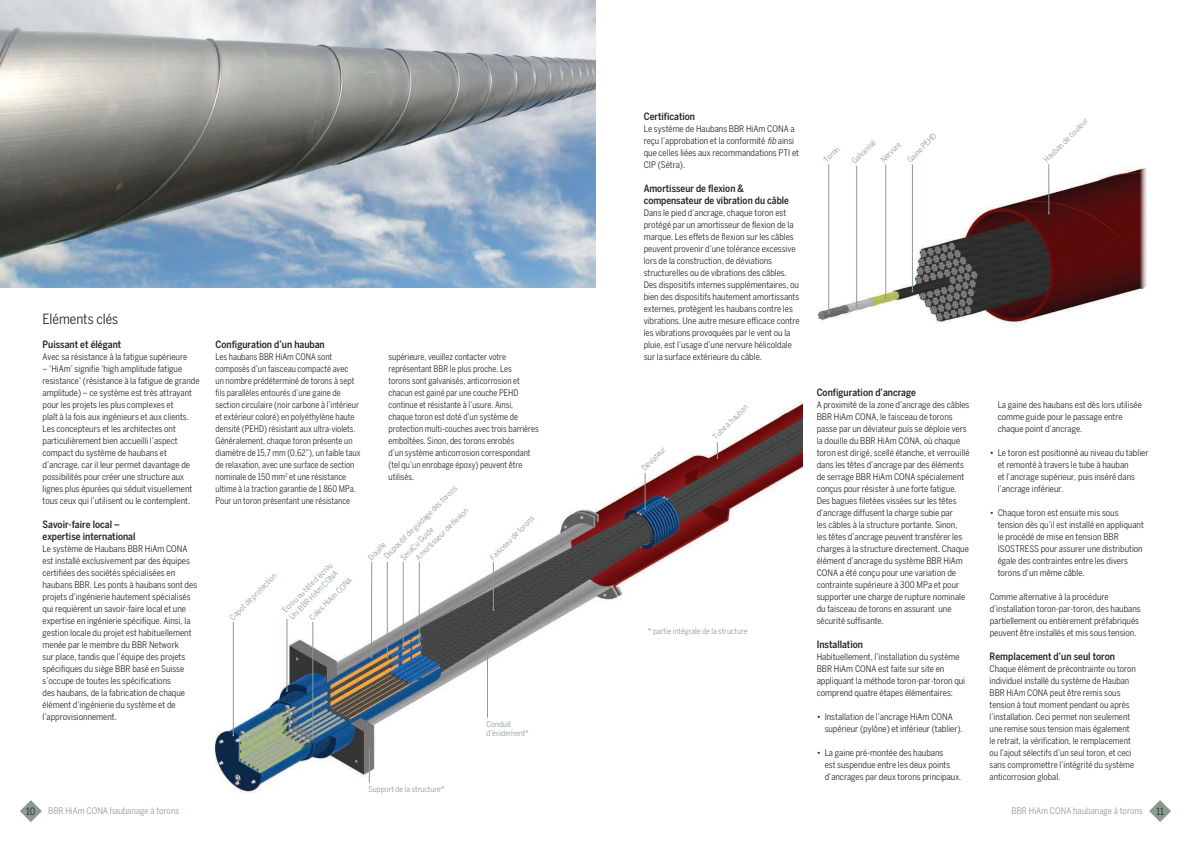
<style>
.page{position:relative;width:1191px;height:842px;background:#fff}
.page>*{position:absolute;margin:0;border:0;box-sizing:border-box;transform-origin:0 0}
.t1{font:condensed 14px "Benton Sans";color:#231f20}
.t2{font:500 condensed 10px/12px "Benton Sans";color:#231f20}
.t3{font:condensed 10px "Benton Sans";color:#231f20}
.t4{font:condensed 9px/12px "Benton Sans";color:#231f20}
.t5{font:condensed 9px/12px "Benton Sans";color:#231f20;scale:.95 1}
.t6{font:condensed 9px "Benton Sans";color:#8b9b92}
.t7{font:condensed 8px/9.6px "Benton Sans";color:#8b9b92}
.s1{font-style:italic}
</style>
<div class="page">
<img style="left:0;top:0;width:595px;height:288px">
<img style="left:215px;top:401px;width:587px;height:392px">
<hr style="left:645px;top:473px;width:1px;height:36px;background:#8b9b92">
<svg style="left:716px;top:442px;width:2px;height:17px"></svg>
<hr style="left:493px;top:562px;width:1px;height:48px;background:#8b9b92">
<hr style="left:419px;top:562px;width:1px;height:82px;background:#8b9b92">
<hr style="left:403px;top:562px;width:1px;height:87px;background:#8b9b92">
<hr style="left:387px;top:562px;width:1px;height:96px;background:#8b9b92">
<hr style="left:371px;top:562px;width:1px;height:95px;background:#8b9b92">
<hr style="left:287px;top:619px;width:1px;height:72px;background:#8b9b92">
<hr style="left:233px;top:622px;width:1px;height:113px;background:#8b9b92">
<hr style="left:369px;top:748px;width:1px;height:35px;background:#8b9b92">
<hr style="left:312px;top:622px;width:1px;height:116px;background:#8b9b92">
<hr style="left:487px;top:650px;width:1px;height:68px;background:#8b9b92">
<img style="left:817px;top:164px;width:330px;height:161px">
<hr style="left:1048px;top:164px;width:1px;height:49px;background:#8b9b92">
<hr style="left:912px;top:164px;width:1px;height:127px;background:#8b9b92">
<hr style="left:885px;top:164px;width:1px;height:134px;background:#8b9b92">
<hr style="left:856px;top:166px;width:1px;height:140px;background:#8b9b92">
<hr style="left:828px;top:164px;width:1px;height:149px;background:#8b9b92">
<svg style="left:20px;top:800px;width:22px;height:22px"></svg>
<svg style="left:1149px;top:800px;width:22px;height:22px"></svg>
<h1 class="t1" style="left:43px;top:311px;width:77px">Eléments clés</h1>
<p class="t2" style="left:43px;top:338px;width:80px">Puissant et élégant</p>
<p class="t4" style="left:43px;top:351px;width:146px">Avec sa résistance à la fatigue supérieure</p>
<p class="t4" style="left:43px;top:363px;width:158px">– ‘HiAm’ signifie ‘high amplitude fatigue resistance’ (résistance à la fatigue de grande amplitude) – ce système est très attrayant pour les projets les plus complexes et<br>plaît à la fois aux ingénieurs et aux clients.<br>Les concepteurs et les architectes ont particulièrement bien accueilli l’aspect compact du système de haubans et d’ancrage, car il leur permet davantage de possibilités pour créer une structure aux lignes plus épurées qui séduit visuellement tous ceux qui l’utilisent ou le contemplent.</p>
<p class="t2" style="left:43px;top:518px;width:94px">Savoir-faire local – expertise international</p>
<p class="t4" style="left:43px;top:543px;width:156px">Le système de Haubans BBR HiAm CONA est installé exclusivement par des équipes certifiées des sociétés spécialisées en haubans BBR. Les ponts à haubans sont des projets d’ingénierie hautement spécialisés qui requièrent un savoir-faire local et une expertise en ingénierie spécifique. Ainsi, la gestion locale du projet est habituellement menée par le membre du BBR Network<br>sur place, tandis que l’équipe des projets spécifiques du siège BBR basé en Suisse s’occupe de toutes les spécifications<br>des haubans, de la fabrication de chaque élément d’ingénierie du système et de l’approvisionnement.</p>
<p class="t2" style="left:215px;top:338px;width:111px">Configuration d’un hauban</p>
<p class="t5" style="left:215px;top:351px;width:154px">Les haubans BBR HiAm CONA sont composés d’un faisceau compacté avec<br>un nombre prédéterminé de torons à sept fils parallèles entourés d’une gaine de section circulaire (noir carbone à l’intérieur et extérieur coloré) en polyéthylène haute densité (PEHD) résistant aux ultra-violets.<br>Généralement, chaque toron présente un diamètre de 15,7 mm (0,62”), un faible taux de relaxation, avec une surface de section nominale de 150 mm<sup>2</sup> et une résistance ultime à la traction garantie de 1 860 MPa.<br>Pour un toron présentant une résistance</p>
<p class="t5" style="left:388px;top:351px;width:160px">supérieure, veuillez contacter votre représentant BBR le plus proche. Les<br>torons sont galvanisés, anticorrosion et chacun est gainé par une couche PEHD continue et résistante à l’usure. Ainsi, chaque toron est doté d’un système de protection multi-couches avec trois barrières emboîtées. Sinon, des torons enrobés<br>d’un système anticorrosion correspondant (tel qu’un enrobage époxy) peuvent être utilisés.</p>
<p class="t7" style="left:374px;top:546px;width:101px;line-height:10.1px;text-indent:-12px;rotate:-45deg">Douille<br>Dispositif de guidage des torons</p>
<p class="t7" style="left:414px;top:555px;width:72px;rotate:-45deg">Amortisseur de flexion</p>
<p class="t7" style="left:488px;top:555px;width:60px;rotate:-45deg">Faisceau de torons</p>
<p class="t7" style="left:399px;top:555px;width:44px;rotate:-45deg">SmaCu Guide</p>
<p class="t7" style="left:280px;top:608px;width:69px;rotate:-45deg">Ecrou ou tête d’écrou<br>Uni BBR HiAm CONA</p>
<p class="t7" style="left:228px;top:615px;width:64px;rotate:-45deg">Capot de protection</p>
<p class="t7" style="left:307px;top:615px;width:58px;rotate:-45deg">Cales HiAm CONA</p>
<p class="t7" style="left:486px;top:719px;width:44px">Conduit d'évidement*</p>
<p class="t7" style="left:368px;top:784px;width:78px">Support de la structure*</p>
<p class="t2" style="left:643px;top:110px;width:53px">Certification</p>
<p class="t4" style="left:643px;top:123px;width:157px">Le système de Haubans BBR HiAm CONA a reçu l’approbation et la conformité <span class="s1">fib</span>ainsi que celles liées aux recommandations PTI et CIP (Sétra).</p>
<p class="t2" style="left:643px;top:182px;width:147px">Amortisseur de flexion &amp; compensateur de vibration du câble</p>
<p class="t4" style="left:643px;top:207px;width:157px">Dans le pied d’ancrage, chaque toron est protégé par un amortisseur de flexion de la marque. Les effets de flexion sur les câbles peuvent provenir d’une tolérance excessive lors de la construction, de déviations structurelles ou de vibrations des câbles.<br>Des dispositifs internes supplémentaires, ou bien des dispositifs hautement amortissants externes, protègent les haubans contre les vibrations. Une autre mesure efficace contre les vibrations provoquées par le vent ou la pluie, est l’usage d’une nervure hélicoïdale sur la surface extérieure du câble.</p>
<p class="t7" style="left:639px;top:466px;width:32px;rotate:-45deg">Déviateur</p>
<p class="t7" style="left:710px;top:434px;width:47px;rotate:-45deg">Tube à hauban</p>
<p class="t7" style="left:648px;top:626px;width:101px">* partie intégrale de la structure</p>
<p class="t7" style="left:821px;top:157px;width:20px;rotate:-45deg">Toron</p>
<p class="t7" style="left:849px;top:159px;width:32px;rotate:-45deg">Galvanisé</p>
<p class="t7" style="left:878px;top:157px;width:27px;rotate:-45deg">Nervure</p>
<p class="t7" style="left:905px;top:157px;width:39px;rotate:-45deg">Gaine PEHD</p>
<p class="t2" style="left:816px;top:386px;width:101px">Configuration d’ancrage</p>
<p class="t4" style="left:816px;top:399px;width:154px">A proximité de la zone d’ancrage des câbles BBR HiAm CONA, le faisceau de torons passe par un déviateur puis se déploie vers la douille du BBR HiAm CONA, où chaque toron est dirigé, scellé étanche, et verrouillé dans les têtes d’ancrage par des éléments de serrage BBR HiAm CONA spécialement conçus pour résister à une forte fatigue.<br>Des bagues filetées vissées sur les têtes d’ancrage diffusent la charge subie par<br>les câbles à la structure portante. Sinon, les têtes d’ancrage peuvent transférer les charges à la structure directement. Chaque élément d’ancrage du système BBR HiAm CONA a été conçu pour une variation de contrainte supérieure à 300 MPa et pour supporter une charge de rupture nominale du faisceau de torons en assurant une sécurité suffisante.</p>
<p class="t2" style="left:816px;top:638px;width:48px">Installation</p>
<p class="t4" style="left:816px;top:651px;width:150px">Habituellement, l’installation du système BBR HiAm CONA est faite sur site en appliquant la méthode toron-par-toron qui comprend quatre étapes élémentaires:</p>
<p class="t4" style="left:824px;top:711px;width:139px;text-indent:-8px">• Installation de l’ancrage HiAm CONA supérieur (pylône) et inférieur (tablier).</p>
<p class="t4" style="left:824px;top:747px;width:138px;text-indent:-8px">• La gaine pré-montée des haubans<br>est suspendue entre les deux points d’ancrages par deux torons principaux.</p>
<p class="t7" style="left:1041px;top:157px;width:60px;rotate:-45deg">Hauban de couleur</p>
<p class="t4" style="left:997px;top:399px;width:146px">La gaine des haubans est dès lors utilisée comme guide pour le passage entre chaque point d’ancrage.</p>
<p class="t4" style="left:997px;top:447px;width:152px;text-indent:-8px">• Le toron est positionné au niveau du tablier et remonté à travers le tube à hauban<br>et l’ancrage supérieur, puis inséré dans l’ancrage inférieur.</p>
<p class="t4" style="left:997px;top:507px;width:148px;text-indent:-8px">• Chaque toron est ensuite mis sous tension dès qu’il est installé en appliquant le procédé de mise en tension BBR ISOSTRESS pour assurer une distribution égale des contraintes entre les divers torons d’un même câble.</p>
<p class="t4" style="left:989px;top:591px;width:153px">Comme alternative à la procédure d’installation toron-par-toron, des haubans partiellement ou entièrement préfabriqués peuvent être installés et mis sous tension.</p>
<p class="t2" style="left:989px;top:650px;width:127px">Remplacement d’un seul toron</p>
<p class="t4" style="left:989px;top:663px;width:148px">Chaque élément de précontrainte ou toron individuel installé du système de Hauban BBR HiAm CONA peut être remis sous tension à tout moment pendant ou après l’installation. Ceci permet non seulement une remise sous tension mais également le retrait, la vérification, le remplacement ou l’ajout sélectifs d’un seul toron, et ceci sans compromettre l’intégrité du système anticorrosion global.</p>
<p class="t3" style="left:26px;top:805px;width:11px">10</p>
<p class="t6" style="left:48px;top:806px;width:133px">BBR HiAm CONA haubanage à torons</p>
<p class="t6" style="left:1011px;top:806px;width:133px">BBR HiAm CONA haubanage à torons</p>
<p class="t3" style="left:1156px;top:805px;width:9px">11</p>
</div>
